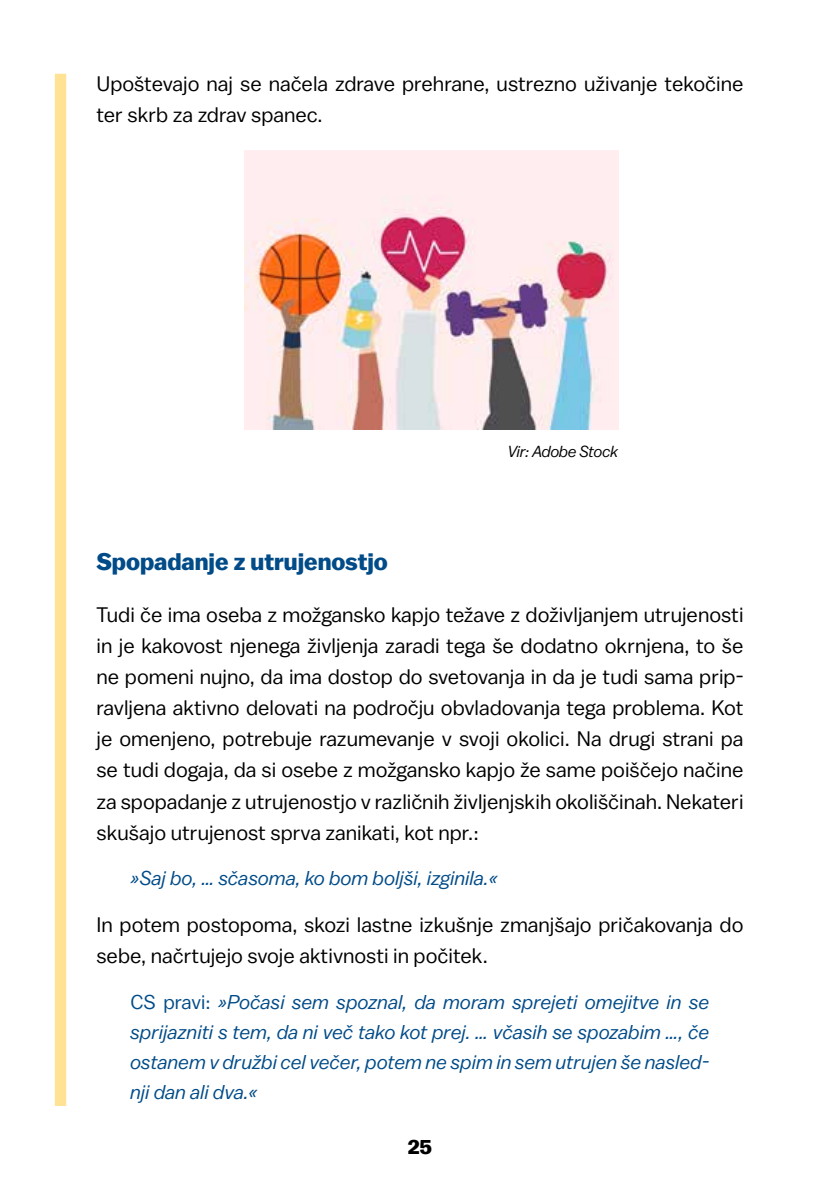
<style>
.page{position:relative;width:840px;height:1191px;background:#fff}
.page>*{position:absolute;margin:0;border:0;box-sizing:border-box;transform-origin:0 0}
.t1{font:700 24px "Balto";color:#004b88}
.t2{font:21px/31.2px "Balto";color:#000}
.t3{font:700 21px "Balto";color:#000}
.t4{font:italic 20px/30px "Balto";color:#004b88;text-align:justify}
.t5{font:italic 16px "Balto";letter-spacing:-.02em;color:#000}
.s1{font-style:normal}
</style>
<div class="page">
<img style="left:244px;top:150px;width:374px;height:280px">
<div style="left:55px;top:74px;width:11px;height:1032px;background:#ffe293"></div>
<p class="t2" style="left:96px;top:67px;width:648px">Upoštevajo naj se načela zdrave prehrane, ustrezno uživanje tekočine ter skrb za zdrav spanec.</p>
<p class="t5" style="left:507px;top:442px;width:112px">Vir: Adobe Stock</p>
<p class="t1" style="left:96px;top:547px;width:293px">Spopadanje z utrujenostjo</p>
<p class="t2" style="left:96px;top:598px;width:648px;text-align:justify">Tudi če ima oseba z možgansko kapjo težave z doživljanjem utrujenosti in je kakovost njenega življenja zaradi tega še dodatno okrnjena, to še ne pomeni nujno, da ima dostop do svetovanja in da je tudi sama prip&shy;ravljena aktivno delovati na področju obvladovanja tega problema. Kot je omenjeno, potrebuje razumevanje v svoji okolici. Na drugi strani pa se tudi dogaja, da si osebe z možgansko kapjo že same poiščejo načine za spopadanje z utrujenostjo v različnih življenjskih okoliščinah. Nekateri skušajo utrujenost sprva zanikati, kot npr.:</p>
<p class="t4" style="left:130px;top:863px;width:369px">»Saj bo, … sčasoma, ko bom boljši, izginila.«</p>
<p class="t2" style="left:96px;top:909px;width:648px">In potem postopoma, skozi lastne izkušnje zmanjšajo pričakovanja do sebe, načrtujejo svoje aktivnosti in počitek.</p>
<p class="t4" style="left:130px;top:986px;width:580px"><span class="s1">CS pravi:</span> »Počasi sem spoznal, da moram sprejeti omejitve in se sprijazniti s tem, da ni več tako kot prej. … včasih se spozabim …, če ostanem v družbi cel večer, potem ne spim in sem utrujen še nasled&shy;nji dan ali dva.«</p>
<p class="t3" style="left:407px;top:1134px;width:26px">25</p>
</div>
